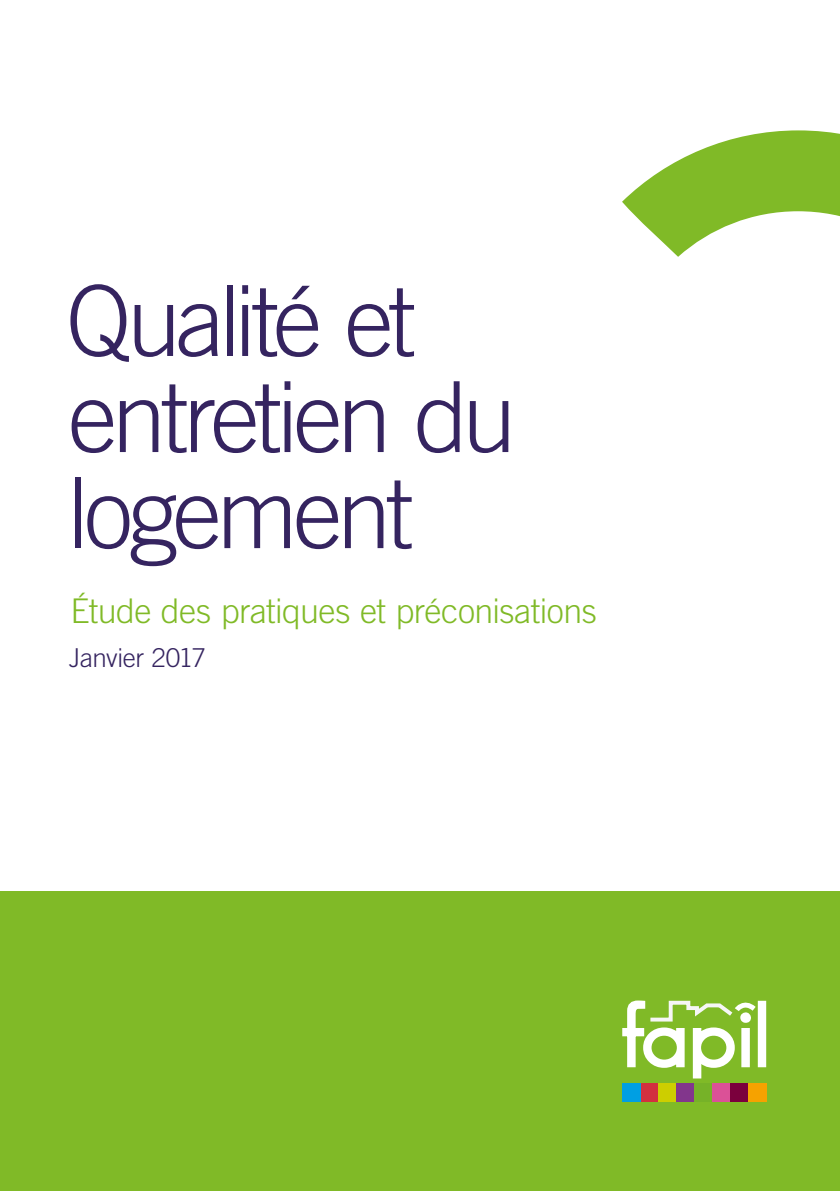
<style>
.page{position:relative;width:840px;height:1191px;background:#fff}
.page>*{position:absolute;margin:0;border:0;box-sizing:border-box;transform-origin:0 0}
.t1{font:300 98px/96px "Trade Gothic LT Std";letter-spacing:-.055em;color:#352460}
.t2{font:300 34px "Trade Gothic LT Std";letter-spacing:-.015em;color:#80ba27}
.t3{font:300 26px "Trade Gothic LT Std";letter-spacing:-.025em;color:#352460}
</style>
<div class="page">
<div style="left:0;top:891px;width:839px;height:300px;background:#80ba27"></div>
<div style="left:639px;top:1083px;width:18px;height:18px;background:#d2303f"></div>
<div style="left:621px;top:1083px;width:18px;height:18px;background:#009fe3"></div>
<div style="left:657px;top:1083px;width:18px;height:18px;background:#cdce00"></div>
<div style="left:675px;top:1083px;width:18px;height:18px;background:#82368c"></div>
<div style="left:693px;top:1083px;width:18px;height:18px;background:#76b228"></div>
<div style="left:711px;top:1083px;width:18px;height:18px;background:#db5197"></div>
<div style="left:729px;top:1083px;width:18px;height:18px;background:#7b003d"></div>
<div style="left:747px;top:1083px;width:18px;height:18px;background:#f6a200"></div>
<div style="left:757px;top:1000px;width:8px;height:67px;border:5px solid #fff"></div>
<svg style="left:622px;top:1000px;width:138px;height:79px"></svg>
<svg style="left:622px;top:130px;width:217px;height:127px"></svg>
<h1 class="t1" style="left:66px;top:272px;width:452px">Qualité et entretien du logement</h1>
<p class="t2" style="left:70px;top:590px;width:527px">Étude des pratiques et préconisations</p>
<p class="t3" style="left:69px;top:642px;width:138px">Janvier 2017</p>
</div>
